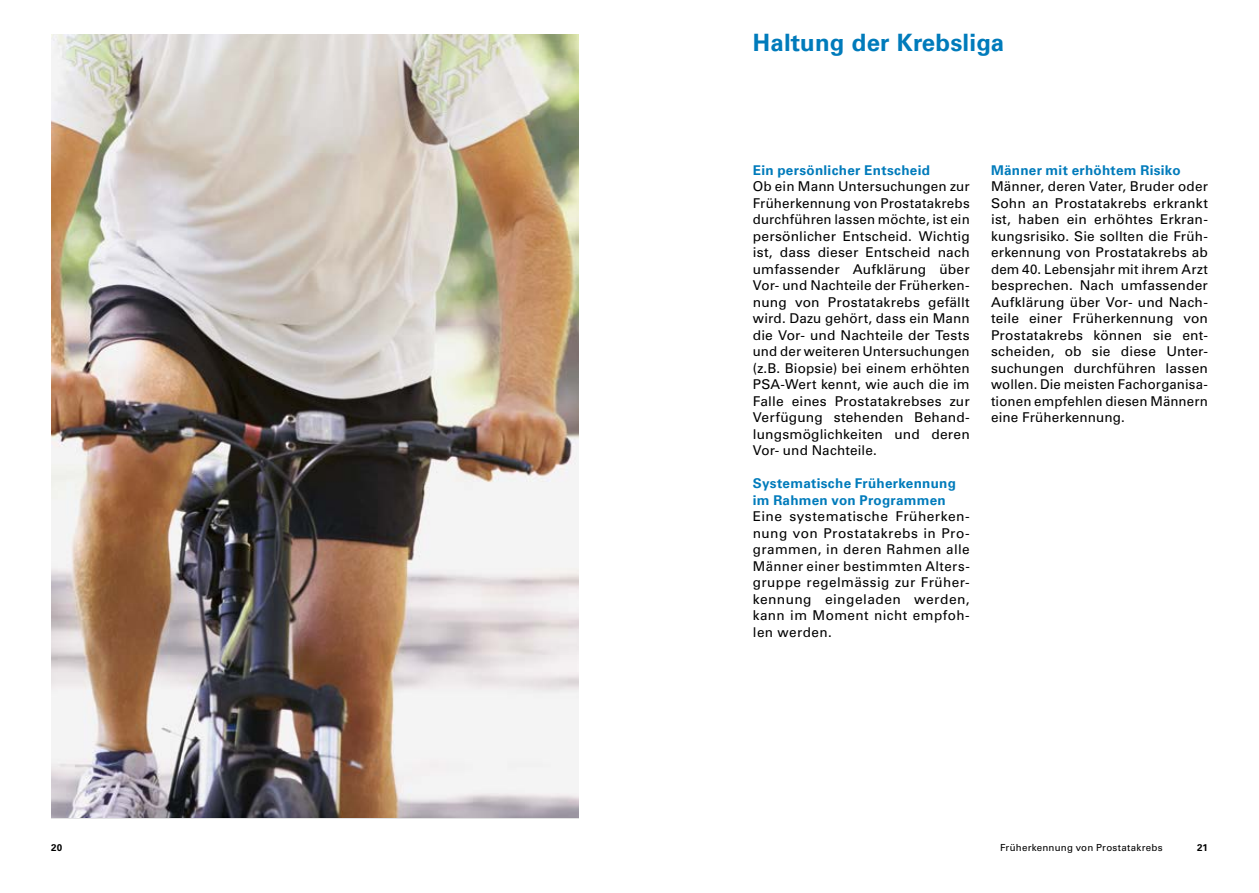
<style>
.page{position:relative;width:1259px;height:893px;background:#fff}
.page>*{position:absolute;margin:0;border:0;box-sizing:border-box;transform-origin:0 0}
.t1{font:700 24px "Univers LT";letter-spacing:.01em;color:#007bbb}
.t2{font:13.5px/16.5px "Univers LT Std";letter-spacing:.015em;color:#000;text-align:justify}
.t3{font:700 13.5px/16.5px "Univers LT";letter-spacing:.02em;color:#007bbb}
.t4{font:9.75px "Univers LT Std";letter-spacing:.025em;color:#000}
.t5{font:700 9.75px "Univers LT Std";color:#000}
</style>
<div class="page">
<img style="left:51px;top:34px;width:527px;height:783px">
<h1 class="t1" style="left:753px;top:29px;width:253px">Haltung der Krebsliga</h1>
<p class="t3" style="left:753px;top:162px;width:179px">Ein persönlicher Entscheid</p>
<p class="t2" style="left:753px;top:178px;width:218px">Ob ein Mann Untersuchungen zur Früherkennung von Prostatakrebs durchführen lassen möchte, ist ein persönlicher Entscheid. Wichtig ist, dass dieser Entscheid nach umfassender Aufklärung über Vor- und Nachteile der Früherken&shy;nung von Prostatakrebs gefällt wird. Dazu gehört, dass ein Mann die Vor- und Nachteile der Tests und der weiteren Untersuchungen (z.B. Biopsie) bei einem erhöhten PSA-Wert kennt, wie auch die im Falle eines Prostatakrebses zur Verfügung stehenden Behand&shy;lungsmöglichkeiten und deren Vor- und Nachteile.</p>
<p class="t3" style="left:753px;top:475px;width:205px">Systematische Früherkennung im Rahmen von Programmen</p>
<p class="t2" style="left:753px;top:508px;width:218px">Eine systematische Früherken&shy;nung von Prostatakrebs in Pro&shy;grammen, in deren Rahmen alle Männer einer bestimmten Alters&shy;gruppe regelmässig zur Früher&shy;kennung eingeladen werden, kann im Moment nicht empfoh&shy;len werden.</p>
<p class="t3" style="left:991px;top:162px;width:191px">Männer mit erhöhtem Risiko</p>
<p class="t2" style="left:991px;top:178px;width:218px">Männer, deren Vater, Bruder oder Sohn an Prostatakrebs erkrankt ist, haben ein erhöhtes Erkran&shy;kungsrisiko. Sie sollten die Früh&shy;erkennung von Prostatakrebs ab dem 40. Lebensjahr mit ihrem Arzt besprechen. Nach umfassender Aufklärung über Vor- und Nach&shy;teile einer Früherkennung von Prostatakrebs können sie ent&shy;scheiden, ob sie diese Unter&shy;suchungen durchführen lassen wollen. Die meisten Fachorganisa&shy;tionen empfehlen diesen Männern eine Früherkennung.</p>
<p class="t5" style="left:51px;top:842px;width:13px">20</p>
<p class="t4" style="left:1000px;top:842px;width:164px">Früherkennung von Prostatakrebs</p>
<p class="t5" style="left:1197px;top:842px;width:12px">21</p>
</div>
